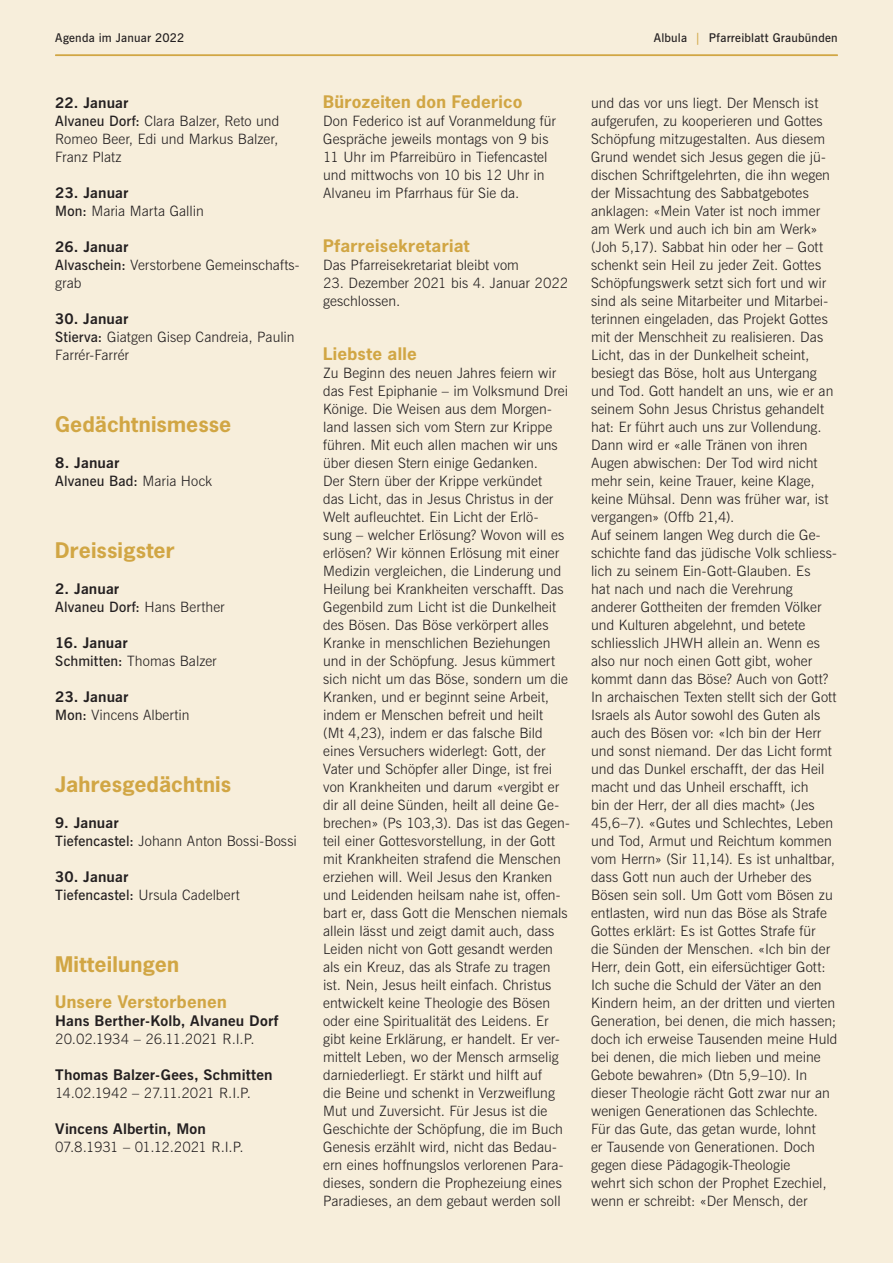
<style>
.page{position:relative;width:893px;height:1263px;background:#f7eedb}
.page>*{position:absolute;margin:0;border:0;box-sizing:border-box;transform-origin:0 0}
.t1{font:700 20.25px "News Gothic";letter-spacing:.005em;color:#d1a644;scale:1.05 1}
.t2{font:700 16.35px "News Gothic";letter-spacing:.015em;color:#d1a644;scale:1.05 1}
.t3{font:700 14.7px "News Gothic BT";letter-spacing:.005em;color:#231f20;scale:1.05 1}
.t4{font:300 14.25px/18px "News Gothic BT";letter-spacing:.005em;color:#231f20}
.t5{font:600 14.25px "News Gothic BT";letter-spacing:.01em;color:#231f20}
.t6{font:300 14.25px "News Gothic BT";letter-spacing:-.025em;color:#231f20}
.t7{font:300 14.25px "News Gothic BT";letter-spacing:-.04em;color:#231f20}
.t8{font:600 12px "News Gothic BT";letter-spacing:.015em;color:#231f20}
.s1{color:#d1a644}
.s2{font-weight:600}
.s3{font-weight:300}
</style>
<div class="page">
<hr style="left:55px;top:55px;width:783px;height:1px;background:#d1a644">
<p class="t8" style="left:55px;top:31px;width:131px">Agenda im Januar 2022</p>
<p class="t8" style="left:654px;top:31px;width:185px">Albula <span class="s1">|</span> Pfarreiblatt Graubünden</p>
<p class="t3" style="left:55px;top:94px;width:71px">22. Januar</p>
<p class="t4" style="left:55px;top:112px;width:225px;text-align:justify"><span class="s2">Alvaneu Dorf:</span> Clara Balzer, Reto und Romeo Beer, Edi und Markus Balzer, Franz Platz</p>
<p class="t3" style="left:55px;top:184px;width:71px">23. Januar</p>
<p class="t4" style="left:55px;top:202px;width:150px"><span class="s2">Mon:</span> Maria Marta Gallin</p>
<p class="t3" style="left:55px;top:238px;width:71px">26. Januar</p>
<p class="t4" style="left:55px;top:256px;width:246px"><span class="s2">Alvaschein:</span> Verstorbene Gemeinschafts&shy;grab</p>
<p class="t3" style="left:55px;top:310px;width:71px">30. Januar</p>
<p class="t4" style="left:55px;top:328px;width:241px"><span class="s2">Stierva:</span> Giatgen Gisep Candreia, Paulin<br>Farrér-Farrér</p>
<h1 class="t1" style="left:55px;top:411px;width:169px">Gedächtnismesse</h1>
<p class="t3" style="left:55px;top:454px;width:62px">8. Januar</p>
<p class="t5" style="left:55px;top:472px;width:158px">Alvaneu Bad: <span class="s3">Maria Hock</span></p>
<h1 class="t1" style="left:55px;top:537px;width:115px">Dreissigster</h1>
<p class="t3" style="left:55px;top:580px;width:62px">2. Januar</p>
<p class="t5" style="left:55px;top:598px;width:171px">Alvaneu Dorf: <span class="s3">Hans Berther</span></p>
<p class="t3" style="left:55px;top:634px;width:71px">16. Januar</p>
<p class="t4" style="left:55px;top:652px;width:163px"><span class="s2">Schmitten:</span> Thomas Balzer</p>
<p class="t3" style="left:55px;top:688px;width:71px">23. Januar</p>
<p class="t4" style="left:55px;top:706px;width:136px"><span class="s2">Mon:</span> Vincens Albertin</p>
<h1 class="t1" style="left:55px;top:771px;width:169px">Jahresgedächtnis</h1>
<p class="t3" style="left:55px;top:814px;width:62px">9. Januar</p>
<p class="t4" style="left:55px;top:832px;width:243px"><span class="s2">Tiefencastel:</span> Johann Anton Bossi-Bossi</p>
<p class="t3" style="left:55px;top:868px;width:71px">30. Januar</p>
<p class="t4" style="left:55px;top:886px;width:186px"><span class="s2">Tiefencastel:</span> Ursula Cadelbert</p>
<h1 class="t1" style="left:55px;top:951px;width:119px">Mitteilungen</h1>
<p class="t2" style="left:55px;top:991px;width:165px">Unsere Verstorbenen</p>
<p class="t3" style="left:55px;top:1012px;width:214px">Hans Berther-Kolb, Alvaneu Dorf</p>
<p class="t4" style="left:55px;top:1030px;width:201px">20.02.1934 – 26.11.2021 R.I.P.</p>
<p class="t3" style="left:55px;top:1066px;width:209px">Thomas Balzer-Gees, Schmitten</p>
<p class="t6" style="left:55px;top:1084px;width:197px">14.02.1942 – 27.11.2021 R.I.P.</p>
<p class="t3" style="left:55px;top:1120px;width:145px">Vincens Albertin, Mon</p>
<p class="t7" style="left:55px;top:1138px;width:190px">07.8.1931 – 01.12.2021 R.I.P.</p>
<p class="t2" style="left:323px;top:91px;width:191px">Bürozeiten don Federico</p>
<p class="t4" style="left:323px;top:112px;width:234px">Don Federico ist auf Voranmeldung für Gespräche jeweils montags von 9 bis 11 Uhr im Pfarreibüro in Tiefencastel und mittwochs von 10 bis 12 Uhr in Alvaneu im Pfarrhaus für Sie da.</p>
<p class="t2" style="left:323px;top:235px;width:141px">Pfarreisekretariat</p>
<p class="t4" style="left:323px;top:256px;width:197px">Das Pfarreisekretariat bleibt vom</p>
<p class="t4" style="left:323px;top:274px;width:246px">23. Dezember 2021 bis 4. Januar 2022 geschlossen.</p>
<p class="t2" style="left:323px;top:343px;width:91px">Liebste alle</p>
<p class="t4" style="left:323px;top:364px;width:248px">Zu Beginn des neuen Jahres feiern wir das Fest Epiphanie – im Volksmund Drei Könige. Die Weisen aus dem Morgen&shy;land lassen sich vom Stern zur Krippe führen. Mit euch allen machen wir uns über diesen Stern einige Gedanken.<br>Der Stern über der Krippe verkündet<br>das Licht, das in Jesus Christus in der Welt aufleuchtet. Ein Licht der Erlö&shy;sung – welcher Erlösung? Wovon will es erlösen? Wir können Erlösung mit einer Medizin vergleichen, die Linderung und Heilung bei Krankheiten verschafft. Das Gegenbild zum Licht ist die Dunkelheit des Bösen. Das Böse verkörpert alles Kranke in menschlichen Beziehungen und in der Schöpfung. Jesus kümmert sich nicht um das Böse, sondern um die Kranken, und er beginnt seine Arbeit, indem er Menschen befreit und heilt<br>(Mt 4,23), indem er das falsche Bild eines Versuchers widerlegt: Gott, der Vater und Schöpfer aller Dinge, ist frei von Krankheiten und darum «vergibt er dir all deine Sünden, heilt all deine Ge&shy;brechen» (Ps 103,3). Das ist das Gegen&shy;teil einer Gottesvorstellung, in der Gott mit Krankheiten strafend die Menschen erziehen will. Weil Jesus den Kranken und Leidenden heilsam nahe ist, offen&shy;bart er, dass Gott die Menschen niemals allein lässt und zeigt damit auch, dass Leiden nicht von Gott gesandt werden als ein Kreuz, das als Strafe zu tragen ist. Nein, Jesus heilt einfach. Christus entwickelt keine Theologie des Bösen oder eine Spiritualität des Leidens. Er gibt keine Erklärung, er handelt. Er ver&shy;mittelt Leben, wo der Mensch armselig darniederliegt. Er stärkt und hilft auf<br>die Beine und schenkt in Verzweiflung Mut und Zuversicht. Für Jesus ist die Geschichte der Schöpfung, die im Buch Genesis erzählt wird, nicht das Bedau&shy;ern eines hoffnungslos verlorenen Para&shy;dieses, sondern die Prophezeiung eines Paradieses, an dem gebaut werden soll</p>
<p class="t4" style="left:591px;top:94px;width:248px">und das vor uns liegt. Der Mensch ist aufgerufen, zu kooperieren und Gottes Schöpfung mitzugestalten. Aus diesem Grund wendet sich Jesus gegen die jü&shy;dischen Schriftgelehrten, die ihn wegen der Missachtung des Sabbatgebotes anklagen: «Mein Vater ist noch immer am Werk und auch ich bin am Werk» (Joh 5,17). Sabbat hin oder her – Gott schenkt sein Heil zu jeder Zeit. Gottes Schöpfungswerk setzt sich fort und wir sind als seine Mitarbeiter und Mitarbei&shy;terinnen eingeladen, das Projekt Gottes mit der Menschheit zu realisieren. Das Licht, das in der Dunkelheit scheint, besiegt das Böse, holt aus Untergang und Tod. Gott handelt an uns, wie er an seinem Sohn Jesus Christus gehandelt hat: Er führt auch uns zur Vollendung.<br>Dann wird er «alle Tränen von ihren Augen abwischen: Der Tod wird nicht mehr sein, keine Trauer, keine Klage, keine Mühsal. Denn was früher war, ist vergangen» (Offb 21,4).<br>Auf seinem langen Weg durch die Ge&shy;schichte fand das jüdische Volk schliess&shy;lich zu seinem Ein-Gott-Glauben. Es<br>hat nach und nach die Verehrung anderer Gottheiten der fremden Völker und Kulturen abgelehnt, und betete schliesslich JHWH allein an. Wenn es also nur noch einen Gott gibt, woher kommt dann das Böse? Auch von Gott?<br>In archaischen Texten stellt sich der Gott Israels als Autor sowohl des Guten als auch des Bösen vor: «Ich bin der Herr und sonst niemand. Der das Licht formt und das Dunkel erschafft, der das Heil macht und das Unheil erschafft, ich<br>bin der Herr, der all dies macht» (Jes 45,6–7). «Gutes und Schlechtes, Leben und Tod, Armut und Reichtum kommen vom Herrn» (Sir 11,14). Es ist unhaltbar, dass Gott nun auch der Urheber des Bösen sein soll. Um Gott vom Bösen zu entlasten, wird nun das Böse als Strafe Gottes erklärt: Es ist Gottes Strafe für<br>die Sünden der Menschen. «Ich bin der Herr, dein Gott, ein eifersüchtiger Gott:<br>Ich suche die Schuld der Väter an den Kindern heim, an der dritten und vierten Generation, bei denen, die mich hassen; doch ich erweise Tausenden meine Huld bei denen, die mich lieben und meine Gebote bewahren» (Dtn 5,9–10). In dieser Theologie rächt Gott zwar nur an wenigen Generationen das Schlechte.<br>Für das Gute, das getan wurde, lohnt<br>er Tausende von Generationen. Doch gegen diese Pädagogik-Theologie<br>wehrt sich schon der Prophet Ezechiel, wenn er schreibt: «Der Mensch, der</p>
</div>
